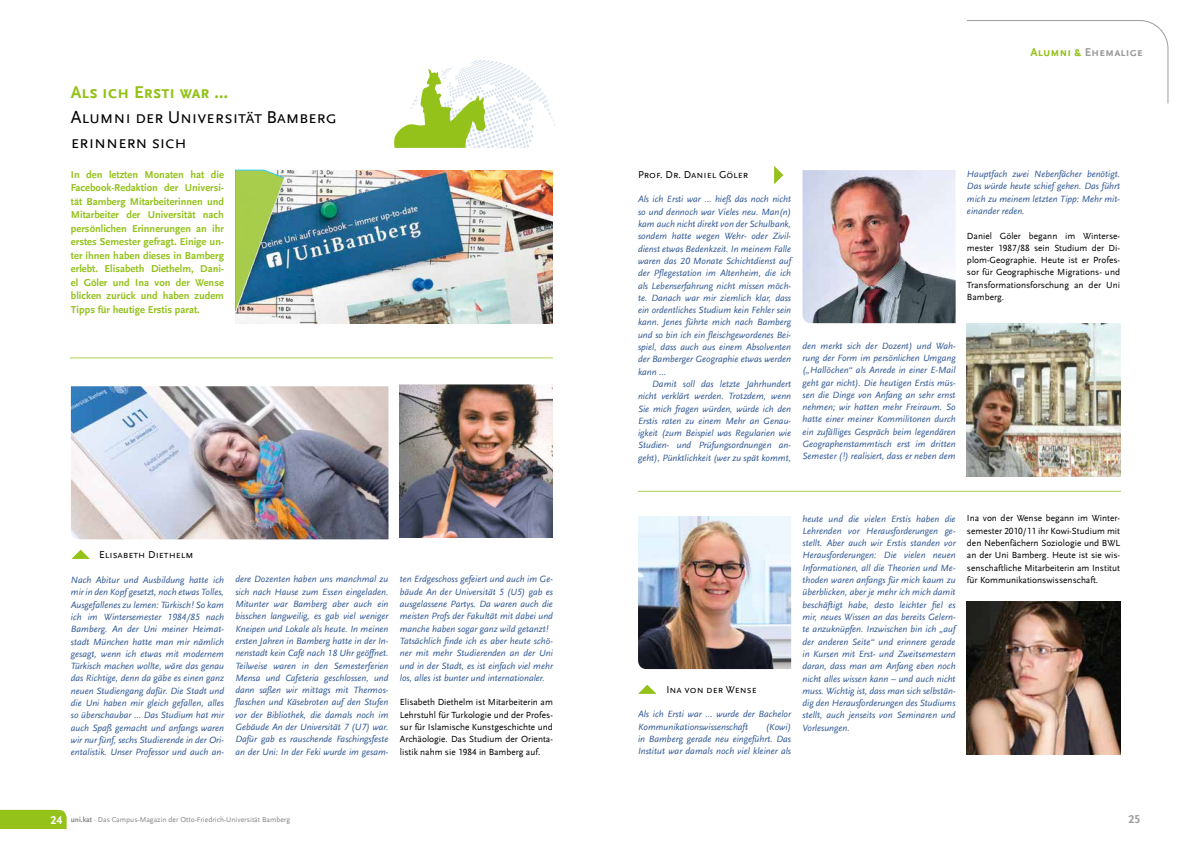
<style>
.page{position:relative;width:1191px;height:842px;background:#fff}
.page>*{position:absolute;margin:0;border:0;box-sizing:border-box;transform-origin:0 0}
.t1{font:18px/25px "UB Scala Sans";letter-spacing:-.01em;color:#000}
.t2{font:700 18px "UB Scala Sans";color:#94c11a}
.t3{font:700 12px "UB Scala Sans";color:#9c9c9d}
.t4{font:700 10.5px/13.5px "UB Scala Sans";color:#94c11a;text-align:justify}
.t5{font:10.5px "UB Scala Sans";color:#000}
.t6{font:italic 9.5px/12.3px "UB Scala Sans";color:#315994;text-align:justify}
.t7{font:9.3px/12.3px "UB Scala Sans";color:#000;text-align:justify}
.t8{font:7.5px "UB Scala Sans";color:#868786}
.s1{font-weight:700;font-size:12px;color:#fff}
.s2{font-weight:700}
.s3{color:#94c11a}
</style>
<div class="page">
<img style="left:447px;top:60px;width:107px;height:88px">
<svg style="left:394px;top:69px;width:92px;height:79px"></svg>
<svg style="left:967px;top:20px;width:201px;height:84px"></svg>
<svg style="left:0;top:810px;width:67px;height:19px"></svg>
<img style="left:71px;top:386px;width:317px;height:153px">
<img style="left:638px;top:516px;width:153px;height:153px">
<img style="left:400px;top:385px;width:153px;height:153px">
<img style="left:967px;top:602px;width:153px;height:153px">
<img style="left:235px;top:170px;width:318px;height:153px">
<img style="left:802px;top:170px;width:153px;height:153px">
<img style="left:967px;top:324px;width:153px;height:153px">
<hr style="left:638px;top:491px;width:483px;height:1px;background:#94c11a">
<hr style="left:70px;top:358px;width:483px;height:1px;background:#94c11a">
<svg style="left:71px;top:550px;width:19px;height:9px"></svg>
<svg style="left:638px;top:685px;width:18px;height:9px"></svg>
<svg style="left:774px;top:166px;width:9px;height:18px"></svg>
<img style="left:235px;top:170px;width:49px;height:141px">
<h1 class="t2" style="left:71px;top:82px;width:158px">Als ich Ersti war …</h1>
<h1 class="t1" style="left:71px;top:105px;width:267px">Alumni der Universität Bamberg erinnern sich</h1>
<p class="t4" style="left:71px;top:168px;width:155px">In den letzten Monaten hat die Facebook-Redaktion der Universi&shy;tät Bamberg Mitarbeiterinnen und Mitarbeiter der Universität nach persönlichen Erinnerungen an ihr erstes Semester gefragt. Einige un&shy;ter ihnen haben dieses in Bamberg erlebt. Elisabeth Diethelm, Dani&shy;el Göler und Ina von der Wense blicken zurück und haben zudem Tipps für heutige Erstis parat.</p>
<p class="t5" style="left:99px;top:549px;width:96px">Elisabeth Diethelm</p>
<p class="t6" style="left:71px;top:574px;width:155px">Nach Abitur und Ausbildung hatte ich mir in den Kopf gesetzt, noch etwas Tolles, Ausgefallenes zu lernen: Türkisch! So kam ich im Wintersemester 1984/85 nach Bamberg. An der Uni meiner Heimat&shy;stadt München hatte man mir nämlich gesagt, wenn ich etwas mit modernem Türkisch machen wollte, wäre das genau das Richtige, denn da gäbe es einen ganz neuen Studiengang dafür. Die Stadt und die Uni haben mir gleich gefallen, alles so überschaubar … Das Studium hat mir auch Spaß gemacht und anfangs waren wir nur fünf, sechs Studierende in der Ori&shy;entalistik. Unser Professor und auch an-</p>
<p class="t6" style="left:235px;top:573px;width:155px">dere Dozenten haben uns manchmal zu sich nach Hause zum Essen eingeladen.<br>Mitunter war Bamberg aber auch ein bisschen langweilig, es gab viel weniger Kneipen und Lokale als heute. In meinen ersten Jahren in Bamberg hatte in der In&shy;nenstadt kein Café nach 18 Uhr geöffnet.<br>Teilweise waren in den Semesterferien Mensa und Cafeteria geschlossen, und dann saßen wir mittags mit Thermos&shy;flaschen und Käsebroten auf den Stufen vor der Bibliothek, die damals noch im Gebäude An der Universität 7 (U7) war.<br>Dafür gab es rauschende Faschingsfeste an der Uni: In der Feki wurde im gesam-</p>
<p class="t6" style="left:400px;top:573px;width:155px;text-align:left">ten Erdgeschoss gefeiert und auch im Ge&shy;bäude An der Universität 5 (U5) gab es ausgelassene Partys. Da waren auch die meisten Profs der Fakultät mit dabei und manche haben sogar ganz wild getanzt!<br>Tatsächlich finde ich es aber heute schö&shy;ner mit mehr Studierenden an der Uni und in der Stadt, es ist einfach viel mehr los, alles ist bunter und internationaler.</p>
<p class="t7" style="left:400px;top:696px;width:155px">Elisabeth Diethelm ist Mitarbeiterin am Lehrstuhl für Turkologie und der Profes&shy;sur für Islamische Kunstgeschichte und Archäologie. Das Studium der Orienta&shy;listik nahm sie 1984 in Bamberg auf.</p>
<p class="t8" style="left:50px;top:816px;width:241px"><span class="s1">24</span> <span class="s2">uni.kat</span> · Das Campus-Magazin der Otto-Friedrich-Universität Bamberg</p>
<p class="t3" style="left:1030px;top:45px;width:114px"><span class="s3">Alumni &amp;</span> Ehemalige</p>
<p class="t5" style="left:638px;top:168px;width:112px">Prof. Dr. Daniel Göler</p>
<p class="t6" style="left:638px;top:193px;width:155px">Als ich Ersti war … hieß das noch nicht so und dennoch war Vieles neu. Man(n) kam auch nicht direkt von der Schulbank, sondern hatte wegen Wehr- oder Zivil&shy;dienst etwas Bedenkzeit. In meinem Falle waren das 20 Monate Schichtdienst auf der Pflegestation im Altenheim, die ich als Lebenserfahrung nicht missen möch&shy;te. Danach war mir ziemlich klar, dass ein ordentliches Studium kein Fehler sein kann. Jenes führte mich nach Bamberg und so bin ich ein fleischgewordenes Bei&shy;spiel, dass auch aus einem Absolventen der Bamberger Geographie etwas werden kann …</p>
<p class="t6" style="left:638px;top:378px;width:155px;text-indent:14px">Damit soll das letzte Jahrhundert nicht verklärt werden. Trotzdem, wenn Sie mich fragen würden, würde ich den Erstis raten zu einem Mehr an Genau&shy;igkeit (zum Beispiel was Regularien wie Studien- und Prüfungsordnungen an&shy;geht), Pünktlichkeit (wer zu spät kommt,</p>
<p class="t6" style="left:802px;top:339px;width:155px">den merkt sich der Dozent) und Wah&shy;rung der Form im persönlichen Umgang („Hallöchen“ als Anrede in einer E-Mail geht gar nicht). Die heutigen Erstis müs&shy;sen die Dinge von Anfang an sehr ernst nehmen; wir hatten mehr Freiraum. So hatte einer meiner Kommilitonen durch ein zufälliges Gespräch beim legendären Geographenstammtisch erst im dritten Semester (!) realisiert, dass er neben dem</p>
<p class="t6" style="left:967px;top:168px;width:155px">Hauptfach zwei Nebenfächer benötigt.<br>Das würde heute schief gehen. Das führt mich zu meinem letzten Tipp: Mehr mit&shy;einander reden.</p>
<p class="t7" style="left:967px;top:229px;width:155px">Daniel Göler begann im Winterse&shy;mester 1987/88 sein Studium der Di&shy;plom-Geographie. Heute ist er Profes&shy;sor für Geographische Migrations- und Transformationsforschung an der Uni Bamberg.</p>
<p class="t5" style="left:666px;top:683px;width:92px">Ina von der Wense</p>
<p class="t6" style="left:638px;top:708px;width:155px">Als ich Ersti war … wurde der Bachelor<br>Kommunikationswissenschaft</p>
<p class="t6" style="left:638px;top:720px;width:155px;text-indent:128px">(Kowi) in Bamberg gerade neu eingeführt. Das Institut war damals noch viel kleiner als</p>
<p class="t6" style="left:802px;top:512px;width:155px">heute und die vielen Erstis haben die Lehrenden vor Herausforderungen ge&shy;stellt. Aber auch wir Erstis standen vor Herausforderungen: Die vielen neuen Informationen, all die Theorien und Me&shy;thoden waren anfangs für mich kaum zu überblicken, aber je mehr ich mich damit beschäftigt habe, desto leichter fiel es mir, neues Wissen an das bereits Gelern&shy;te anzuknüpfen. Inzwischen bin ich „auf der anderen Seite“ und erinnere gerade in Kursen mit Erst- und Zweitsemestern daran, dass man am Anfang eben noch nicht alles wissen kann – und auch nicht muss. Wichtig ist, dass man sich selbstän&shy;dig den Herausforderungen des Studiums stellt, auch jenseits von Seminaren und Vorlesungen.</p>
<p class="t7" style="left:967px;top:512px;width:155px">Ina von der Wense begann im Winter&shy;semester 2010/11 ihr Kowi-Studium mit den Nebenfächern Soziologie und BWL an der Uni Bamberg. Heute ist sie wis&shy;senschaftliche Mitarbeiterin am Institut für Kommunikationswissenschaft.</p>
<p class="t3" style="left:1128px;top:812px;width:13px">25</p>
</div>
